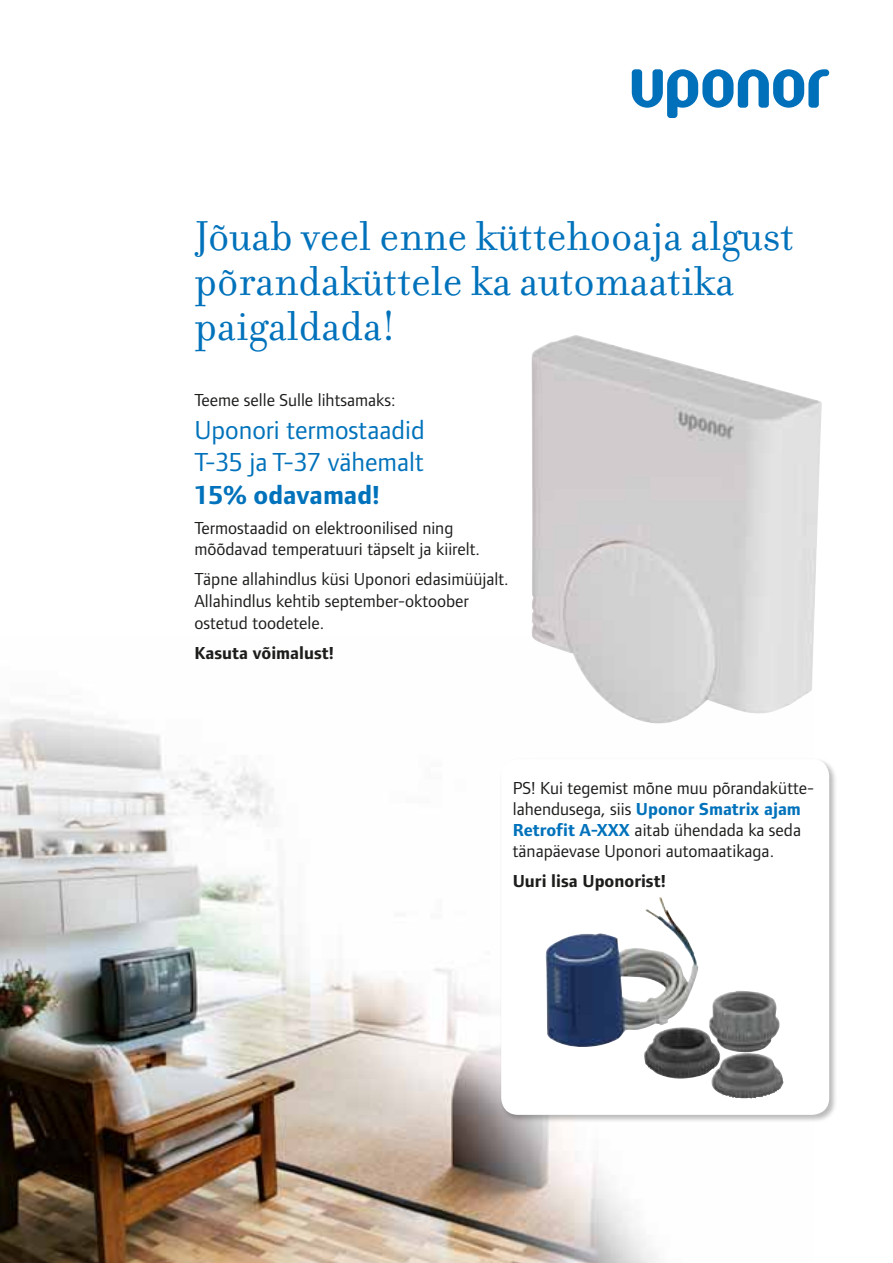
<style>
.page{position:relative;width:893px;height:1263px;background:#fff}
.page>*{position:absolute;margin:0;border:0;box-sizing:border-box;transform-origin:0 0}
.t1{font:45px/45px "Filosofia";color:#0072bb}
.t2{font:27px/32.4px "Foundry Form Sans";color:#0072bb}
.t3{font:700 27px "Foundry Form Sans";color:#0072bb}
.t4{font:18px/21px "Foundry Form Sans";color:#1d1d1b}
.t5{font:700 18px "Foundry Form Sans";color:#1d1d1b}
.s1{font-weight:700;color:#0072bb}
</style>
<div class="page">
<img style="left:0;top:710px;width:656px;height:553px">
<div style="left:499px;top:757px;width:338px;height:365px;background:#1d1d1b;opacity:.3"></div>
<div style="left:501px;top:759px;width:328px;height:356px;background:#fff;border-radius:17px"></div>
<svg style="left:632px;top:69px;width:197px;height:49px"></svg>
<img style="left:531px;top:335px;width:291px;height:390px">
<img style="left:545px;top:897px;width:236px;height:183px">
<h1 class="t1" style="left:194px;top:214px;width:601px">Jõuab veel enne küttehooaja algust põrandaküttele ka automaatika paigaldada!</h1>
<p class="t4" style="left:194px;top:390px;width:203px">Teeme selle Sulle lihtsamaks:</p>
<h2 class="t2" style="left:194px;top:413px;width:232px">Uponori termostaadid<br>T-35 ja T-37 vähemalt</h2>
<h2 class="t3" style="left:194px;top:479px;width:187px">15% odavamad!</h2>
<p class="t4" style="left:194px;top:517px;width:287px;line-height:21.6px">Termostaadid on elektroonilised ning mõõdavad temperatuuri täpselt ja kiirelt.</p>
<p class="t4" style="left:194px;top:568px;width:316px;line-height:21.6px">Täpne allahindlus küsi Uponori edasimüüjalt.<br>Allahindlus kehtib september-oktoober ostetud toodetele.</p>
<p class="t5" style="left:194px;top:642px;width:141px">Kasuta võimalust!</p>
<p class="t4" style="left:513px;top:778px;width:303px">PS! Kui tegemist mõne muu põrandakütte&shy;lahendusega, siis <span class="s1">Uponor Smatrix ajam Retrofit A-XXX</span> aitab ühendada ka seda tänapäevase Uponori automaatikaga.</p>
<p class="t5" style="left:513px;top:871px;width:155px">Uuri lisa Uponorist!</p>
</div>
